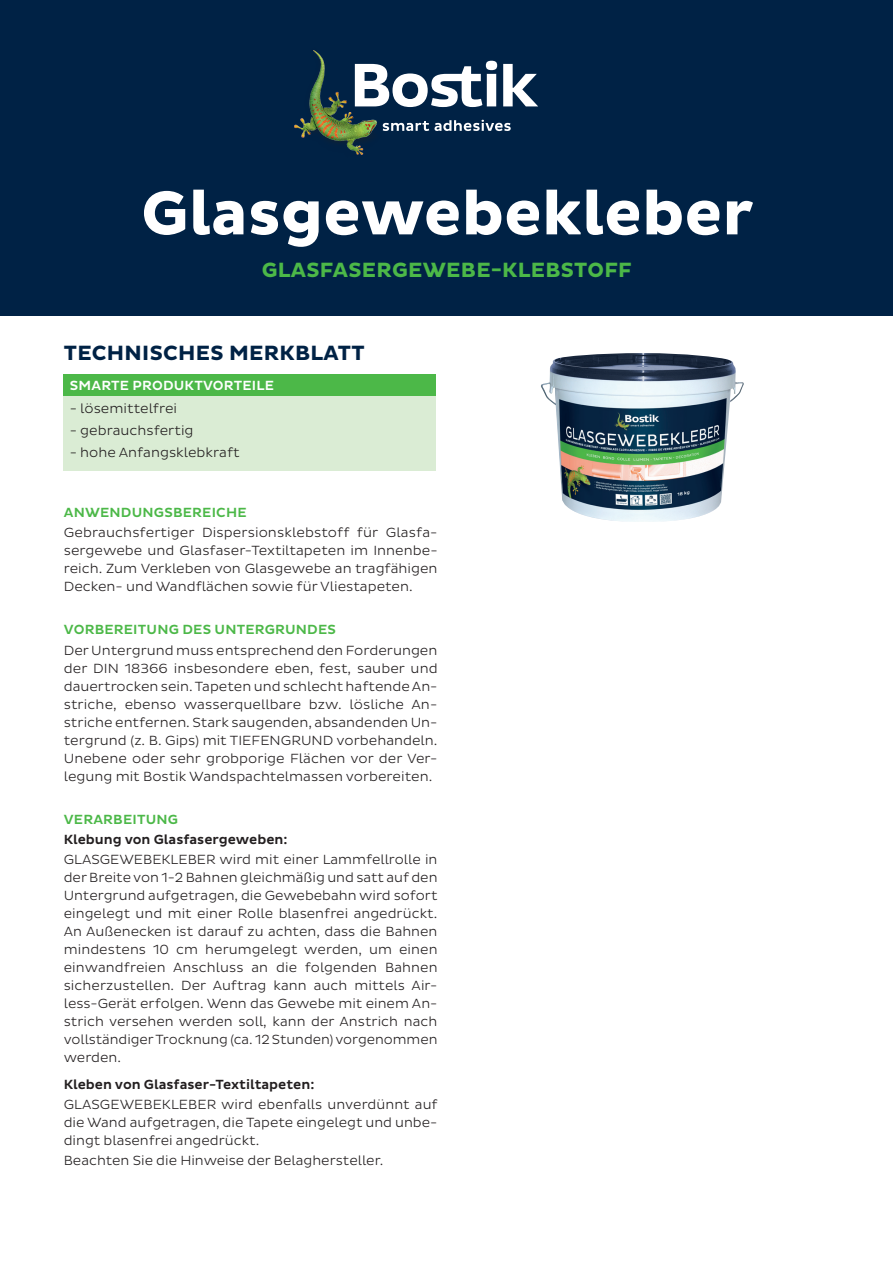
<style>
.page{position:relative;width:893px;height:1263px;background:#fff}
.page>*{position:absolute;margin:0;border:0;box-sizing:border-box;transform-origin:0 0}
.t1{font:700 63px "Bostik";color:#fff}
.t2{font:700 21px "Bostik";letter-spacing:.015em;color:#4cb848}
.t3{font:700 21px "Bostik";letter-spacing:.015em;color:#002245}
.t4{font:300 13.5px/18px "Bostik";color:#231f20;text-align:justify}
.t5{font:500 13.5px "Bostik";color:#231f20}
.t6{font:500 13.5px "Bostik";letter-spacing:.015em;color:#4cb848}
.t7{font:500 13.5px "Bostik";letter-spacing:.015em;color:#fff}
</style>
<div class="page">
<div style="left:0;top:0;width:893px;height:316px;background:#002245"></div>
<img style="left:295px;top:51px;width:82px;height:103px">
<svg style="left:383px;top:121px;width:46px;height:10px"></svg>
<svg style="left:435px;top:120px;width:76px;height:11px"></svg>
<svg style="left:355px;top:61px;width:183px;height:46px"></svg>
<img style="left:541px;top:353px;width:203px;height:169px">
<div style="left:64px;top:374px;width:372px;height:22px;background:#4cb848"></div>
<div style="left:64px;top:396px;width:372px;height:75px;background:#daecd4"></div>
<h1 class="t1" style="left:141px;top:177px;width:614px">Glasgewebekleber</h1>
<h2 class="t2" style="left:262px;top:257px;width:372px">GLASFASERGEWEBE-KLEBSTOFF</h2>
<h2 class="t3" style="left:64px;top:341px;width:302px">TECHNISCHES MERKBLATT</h2>
<p class="t7" style="left:70px;top:378px;width:206px">SMARTE PRODUKTVORTEILE</p>
<p class="t4" style="left:70px;top:399px;width:109px">- lösemittelfrei</p>
<p class="t4" style="left:70px;top:421px;width:125px">- gebrauchsfertig</p>
<p class="t4" style="left:70px;top:444px;width:172px">- hohe Anfangsklebkraft</p>
<p class="t6" style="left:64px;top:504px;width:184px">ANWENDUNGSBEREICHE</p>
<p class="t4" style="left:64px;top:523px;width:375px">Gebrauchsfertiger Dispersionsklebstoff für Glasfa&shy;sergewebe und Glasfaser-Textiltapeten im Innenbe&shy;reich. Zum Verkleben von Glasgewebe an tragfähigen Decken- und Wandflächen sowie für Vliestapeten.</p>
<p class="t6" style="left:64px;top:622px;width:274px">VORBEREITUNG DES UNTERGRUNDES</p>
<p class="t4" style="left:64px;top:641px;width:375px">Der Untergrund muss entsprechend den Forderungen der DIN 18366 insbesondere eben, fest, sauber und dauertrocken sein. Tapeten und schlecht haftende An&shy;striche, ebenso wasserquellbare bzw. lösliche An&shy;striche entfernen. Stark saugenden, absandenden Un&shy;tergrund (z. B. Gips) mit TIEFENGRUND vorbehandeln.<br>Unebene oder sehr grobporige Flächen vor der Ver&shy;legung mit Bostik Wandspachtelmassen vorbereiten.</p>
<p class="t6" style="left:64px;top:812px;width:116px">VERARBEITUNG</p>
<p class="t5" style="left:64px;top:832px;width:225px">Klebung von Glasfasergeweben:</p>
<p class="t4" style="left:64px;top:851px;width:375px">GLASGEWEBEKLEBER wird mit einer Lammfellrolle in der Breite von 1-2 Bahnen gleichmäßig und satt auf den Untergrund aufgetragen, die Gewebebahn wird sofort eingelegt und mit einer Rolle blasenfrei angedrückt.<br>An Außenecken ist darauf zu achten, dass die Bahnen mindestens 10 cm herumgelegt werden, um einen einwandfreien Anschluss an die folgenden Bahnen sicherzustellen. Der Auftrag kann auch mittels Air&shy;less-Gerät erfolgen. Wenn das Gewebe mit einem An&shy;strich versehen werden soll, kann der Anstrich nach vollständiger Trocknung (ca. 12 Stunden) vorgenommen werden.</p>
<p class="t5" style="left:64px;top:1076px;width:252px">Kleben von Glasfaser-Textiltapeten:</p>
<p class="t4" style="left:64px;top:1095px;width:375px">GLASGEWEBEKLEBER wird ebenfalls unverdünnt auf die Wand aufgetragen, die Tapete eingelegt und unbe&shy;dingt blasenfrei angedrückt.</p>
<p class="t4" style="left:64px;top:1152px;width:321px">Beachten Sie die Hinweise der Belaghersteller.</p>
</div>
